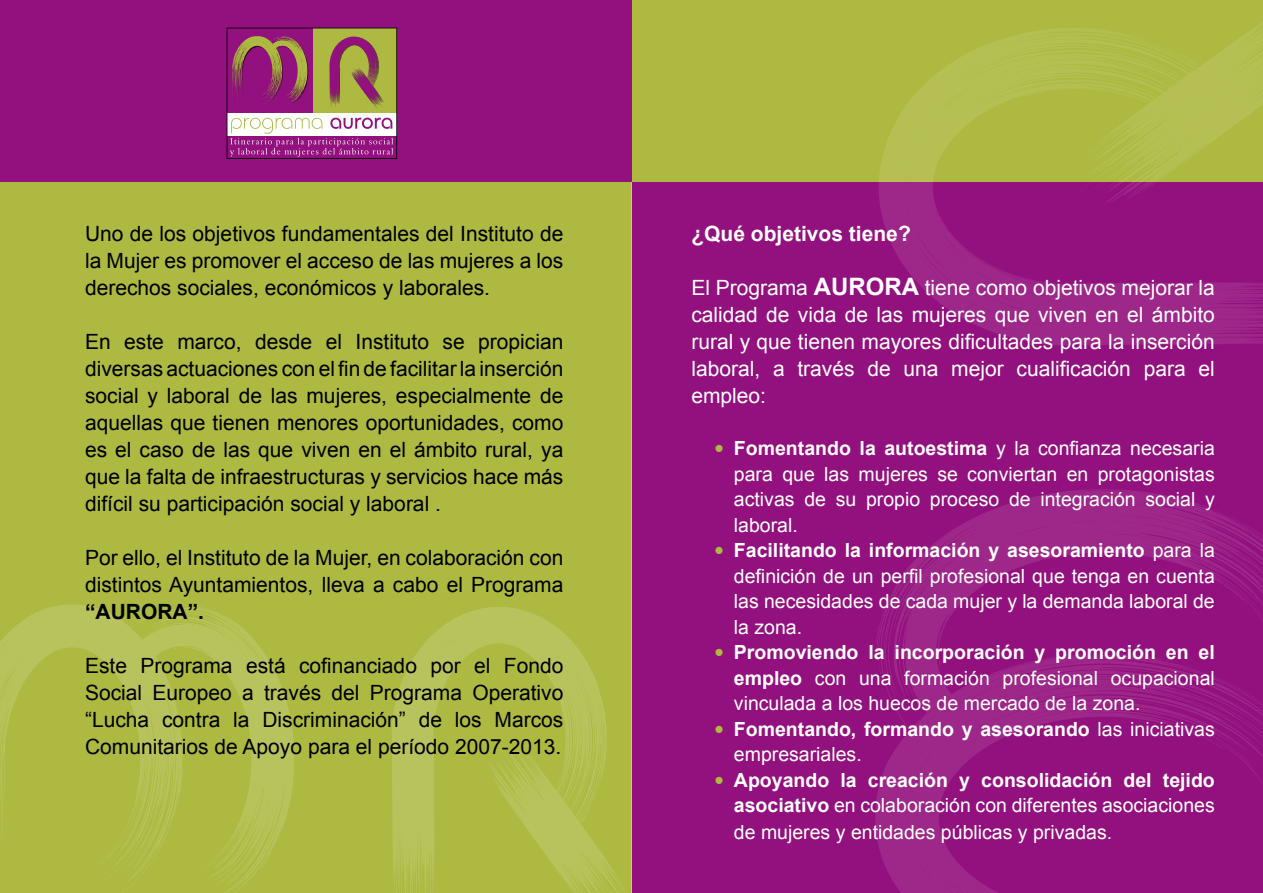
<style>
.page{position:relative;width:1263px;height:893px;background:#fff}
.page>*{position:absolute;margin:0;border:0;box-sizing:border-box;transform-origin:0 0}
.t1{font:21px/27px "Arial";color:#000;text-align:justify}
.t2{font:21px/27px "Arial";color:#fff;text-align:justify}
.t3{font:700 21px "Arial";color:#fff}
.t4{font:19.5px/25.5px "Arial";color:#fff;text-align:justify}
.t5{font:700 19.5px/25.5px "Arial";color:#fff}
.s1{font-weight:700}
.s2{font-weight:700;font-size:24px}
.s3{font-family:"Avant Garde";font-weight:600;font-size:21px;color:#adb941}
.s4{font-weight:400}
</style>
<div class="page">
<div style="left:0;top:0;width:631px;height:893px;background:#adb941"></div>
<div style="left:631px;top:0;width:632px;height:893px;background:#93117e"></div>
<div style="left:631px;top:0;width:632px;height:182px;background:#adb941"></div>
<svg style="left:0;top:604px;width:294px;height:289px"></svg>
<svg style="left:614px;top:740px;width:18px;height:153px"></svg>
<svg style="left:392px;top:607px;width:222px;height:286px"></svg>
<div style="left:0;top:0;width:631px;height:182px;background:#93117e"></div>
<svg style="left:227px;top:28px;width:170px;height:131px"></svg>
<svg style="left:875px;top:489px;width:388px;height:404px"></svg>
<svg style="left:879px;top:23px;width:384px;height:323px"></svg>
<p class="t1" style="left:85px;top:220px;width:480px">Uno de los objetivos fundamentales del Instituto de la Mujer es promover el acceso de las mujeres a los derechos sociales, económicos y laborales.</p>
<p class="t1" style="left:85px;top:328px;width:480px">En este marco, desde el Instituto se propician diversas actuaciones con el fin de facilitar la inserción social y laboral de las mujeres, especialmente de aquellas que tienen menores oportunidades, como es el caso de las que viven en el ámbito rural, ya que la falta de infraestructuras y servicios hace más difícil su participación social y laboral .</p>
<p class="t1" style="left:85px;top:544px;width:480px">Por ello, el Instituto de la Mujer, en colaboración con distintos Ayuntamientos, lleva a cabo el Programa <span class="s1">“AURORA”.</span></p>
<p class="t1" style="left:85px;top:652px;width:480px">Este Programa está cofinanciado por el Fondo Social Europeo a través del Programa Operativo “Lucha contra la Discriminación” de los Marcos Comunitarios de Apoyo para el período 2007-2013.</p>
<p class="t3" style="left:691px;top:219px;width:221px">¿Qué objetivos tiene?</p>
<p class="t2" style="left:691px;top:274px;width:525px">El Programa <span class="s2">AURORA</span> tiene como objetivos mejorar la calidad de vida de las mujeres que viven en el ámbito rural y que tienen mayores dificultades para la inserción laboral, a través de una mejor cualificación para el empleo:</p>
<p class="t4" style="left:734px;top:436px;width:482px;text-indent:-21px"><span class="s3">•</span> <span class="s1">Fomentando la autoestima</span> y la confianza necesaria para que las mujeres se conviertan en protagonistas activas de su propio proceso de integración social y laboral.</p>
<p class="t4" style="left:734px;top:538px;width:482px;text-indent:-21px"><span class="s3">•</span> <span class="s1">Facilitando la información y asesoramiento</span> para la definición de un perfil profesional que tenga en cuenta las necesidades de cada mujer y la demanda laboral de la zona.</p>
<p class="t4" style="left:734px;top:640px;width:482px;text-indent:-21px"><span class="s3">•</span> <span class="s1">Promoviendo la incorporación y promoción en el empleo</span> con una formación profesional ocupacional vinculada a los huecos de mercado de la zona.</p>
<p class="t5" style="left:734px;top:717px;width:482px;text-indent:-21px"><span class="s3">•</span> Fomentando, formando y asesorando <span class="s4">las iniciativas empresariales.</span></p>
<p class="t4" style="left:734px;top:767px;width:482px;line-height:26.2px;text-indent:-21px"><span class="s3">•</span> <span class="s1">Apoyando la creación y consolidación del tejido asociativo</span> en colaboración con diferentes asociaciones de mujeres y entidades públicas y privadas.</p>
</div>
